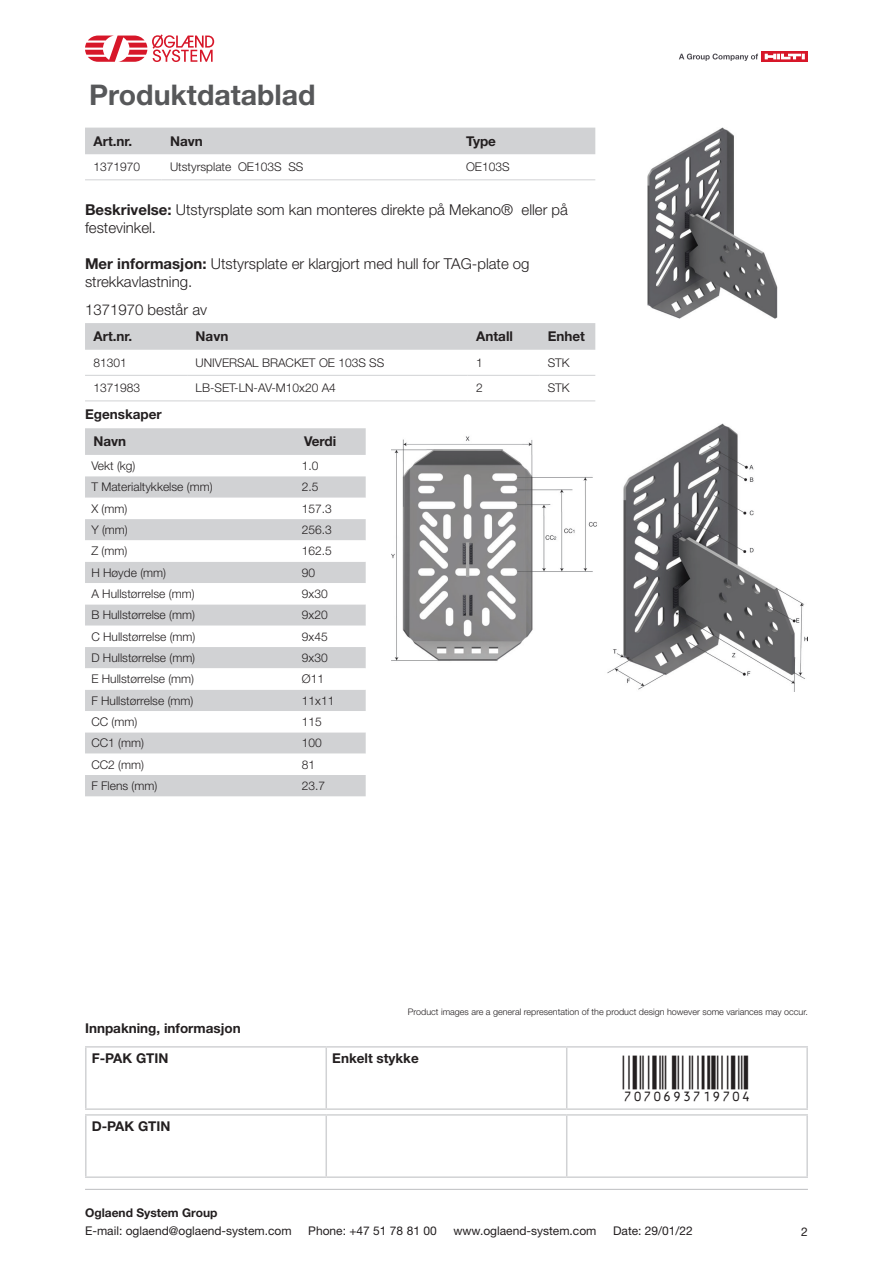
<style>
.page{position:relative;width:893px;height:1263px;background:#fff}
.page>*{position:absolute;margin:0;border:0;box-sizing:border-box;transform-origin:0 0}
.t1{font:45px "Viisas EAN Matala";color:#231f20}
.t2{font:700 28.5px "Helvetica Neue LT Std";color:#57585a}
.t3{font:300 15px/18px "Helvetica Neue LT Std";color:#231f20}
.t4{font:700 13.5px/27px "Helvetica Neue LT Std";color:#231f20}
.t5{font:300 12px "Helvetica Neue LT Std";color:#231f20}
.t6{font:12px "Helvetica Neue LT Std";color:#231f20}
.t7{font:700 12px "Helvetica Neue LT Std";color:#231f20}
.t8{font:300 9px "Helvetica Neue LT Std";color:#231f20}
.s1{font-weight:700}
</style>
<div class="page">
<hr style="left:85px;top:1189px;width:723px;height:1px;background:#bcbdc0">
<svg style="left:85px;top:34px;width:129px;height:28px"></svg>
<svg style="left:762px;top:51px;width:46px;height:11px"></svg>
<svg style="left:765px;top:54px;width:40px;height:5px"></svg>
<svg style="left:679px;top:54px;width:79px;height:7px"></svg>
<div style="left:85px;top:128px;width:510px;height:26px;background:#d1d2d4"></div>
<hr style="left:85px;top:179px;width:77px;height:1px;background:#d1d2d4">
<hr style="left:162px;top:179px;width:296px;height:1px;background:#d1d2d4">
<hr style="left:458px;top:179px;width:137px;height:1px;background:#d1d2d4">
<div style="left:85px;top:323px;width:510px;height:27px;background:#d1d2d4"></div>
<hr style="left:85px;top:375px;width:102px;height:1px;background:#d1d2d4">
<hr style="left:187px;top:375px;width:281px;height:1px;background:#d1d2d4">
<hr style="left:468px;top:375px;width:71px;height:1px;background:#d1d2d4">
<hr style="left:539px;top:375px;width:56px;height:1px;background:#d1d2d4">
<hr style="left:85px;top:400px;width:102px;height:1px;background:#d1d2d4">
<hr style="left:187px;top:400px;width:281px;height:1px;background:#d1d2d4">
<hr style="left:468px;top:400px;width:71px;height:1px;background:#d1d2d4">
<hr style="left:539px;top:400px;width:56px;height:1px;background:#d1d2d4">
<img style="left:647px;top:128px;width:131px;height:190px">
<img style="left:392px;top:424px;width:416px;height:268px">
<div style="left:85px;top:428px;width:281px;height:27px;background:#d1d2d4"></div>
<div style="left:85px;top:476px;width:281px;height:320px;background:#d1d2d4"></div>
<svg style="left:85px;top:498px;width:281px;height:277px"></svg>
<hr style="left:85px;top:1046px;width:241px;height:1px;background:#d1d2d4">
<hr style="left:85px;top:1047px;width:2px;height:61px;background:#d1d2d4">
<hr style="left:326px;top:1046px;width:241px;height:1px;background:#d1d2d4">
<hr style="left:325px;top:1047px;width:2px;height:61px;background:#d1d2d4">
<hr style="left:567px;top:1046px;width:241px;height:1px;background:#d1d2d4">
<hr style="left:566px;top:1047px;width:1px;height:61px;background:#d1d2d4">
<hr style="left:806px;top:1047px;width:2px;height:61px;background:#d1d2d4">
<hr style="left:85px;top:1108px;width:241px;height:2px;background:#d1d2d4">
<hr style="left:326px;top:1108px;width:241px;height:2px;background:#d1d2d4">
<hr style="left:567px;top:1108px;width:241px;height:2px;background:#d1d2d4">
<hr style="left:85px;top:1114px;width:241px;height:2px;background:#d1d2d4">
<hr style="left:85px;top:1116px;width:2px;height:60px;background:#d1d2d4">
<hr style="left:326px;top:1114px;width:241px;height:2px;background:#d1d2d4">
<hr style="left:325px;top:1116px;width:2px;height:60px;background:#d1d2d4">
<hr style="left:567px;top:1114px;width:241px;height:2px;background:#d1d2d4">
<hr style="left:566px;top:1116px;width:1px;height:60px;background:#d1d2d4">
<hr style="left:806px;top:1116px;width:2px;height:60px;background:#d1d2d4">
<hr style="left:85px;top:1176px;width:241px;height:2px;background:#d1d2d4">
<hr style="left:326px;top:1176px;width:241px;height:2px;background:#d1d2d4">
<hr style="left:567px;top:1176px;width:241px;height:2px;background:#d1d2d4">
<h2 class="t2" style="left:89px;top:78px;width:228px">Produktdatablad</h2>
<p class="t4" style="left:94px;top:127px;width:40px">Art.nr.</p>
<p class="t4" style="left:170px;top:127px;width:34px">Navn</p>
<p class="t4" style="left:466px;top:127px;width:32px">Type</p>
<p class="t5" style="left:94px;top:160px;width:48px">1371970</p>
<p class="t5" style="left:170px;top:160px;width:135px">Utstyrsplate OE103S SS</p>
<p class="t5" style="left:466px;top:160px;width:45px">OE103S</p>
<p class="t3" style="left:85px;top:200px;width:484px"><span class="s1">Beskrivelse:</span> Utstyrsplate som kan monteres direkte på Mekano® eller på festevinkel.</p>
<p class="t3" style="left:85px;top:254px;width:446px"><span class="s1">Mer informasjon:</span> Utstyrsplate er klargjort med hull for TAG-plate og strekkavlastning.</p>
<p class="t3" style="left:85px;top:300px;width:124px">1371970 består av</p>
<p class="t4" style="left:94px;top:323px;width:40px">Art.nr.</p>
<p class="t4" style="left:196px;top:323px;width:34px">Navn</p>
<p class="t4" style="left:476px;top:323px;width:38px">Antall</p>
<p class="t4" style="left:548px;top:323px;width:39px">Enhet</p>
<p class="t5" style="left:94px;top:355px;width:35px">81301</p>
<p class="t5" style="left:196px;top:355px;width:190px">UNIVERSAL BRACKET OE 103S SS</p>
<p class="t5" style="left:476px;top:355px;width:8px">1</p>
<p class="t5" style="left:548px;top:355px;width:24px">STK</p>
<p class="t5" style="left:94px;top:381px;width:48px">1371983</p>
<p class="t5" style="left:196px;top:381px;width:142px">LB-SET-LN-AV-M10x20 A4</p>
<p class="t5" style="left:476px;top:381px;width:8px">2</p>
<p class="t5" style="left:548px;top:381px;width:24px">STK</p>
<p class="t4" style="left:94px;top:401px;width:70px;text-indent:-9px">Egenskaper<br>Navn</p>
<p class="t4" style="left:304px;top:428px;width:34px">Verdi</p>
<p class="t5" style="left:91px;top:458px;width:46px">Vekt (kg)</p>
<p class="t5" style="left:302px;top:458px;width:18px">1.0</p>
<p class="t5" style="left:91px;top:480px;width:123px">T Materialtykkelse (mm)</p>
<p class="t5" style="left:302px;top:480px;width:18px">2.5</p>
<p class="t5" style="left:91px;top:501px;width:37px">X (mm)</p>
<p class="t5" style="left:302px;top:501px;width:32px">157.3</p>
<p class="t5" style="left:91px;top:522px;width:38px">Y (mm)</p>
<p class="t5" style="left:302px;top:522px;width:32px">256.3</p>
<p class="t5" style="left:91px;top:544px;width:37px">Z (mm)</p>
<p class="t5" style="left:302px;top:544px;width:32px">162.5</p>
<p class="t5" style="left:91px;top:565px;width:76px">H Høyde (mm)</p>
<p class="t5" style="left:302px;top:565px;width:15px">90</p>
<p class="t5" style="left:91px;top:586px;width:105px">A Hullstørrelse (mm)</p>
<p class="t5" style="left:302px;top:586px;width:27px">9x30</p>
<p class="t5" style="left:91px;top:608px;width:105px">B Hullstørrelse (mm)</p>
<p class="t5" style="left:302px;top:608px;width:27px">9x20</p>
<p class="t5" style="left:91px;top:629px;width:106px">C Hullstørrelse (mm)</p>
<p class="t5" style="left:302px;top:629px;width:27px">9x45</p>
<p class="t5" style="left:91px;top:650px;width:105px">D Hullstørrelse (mm)</p>
<p class="t5" style="left:302px;top:650px;width:27px">9x30</p>
<p class="t5" style="left:91px;top:672px;width:104px">E Hullstørrelse (mm)</p>
<p class="t5" style="left:302px;top:672px;width:24px">Ø11</p>
<p class="t5" style="left:91px;top:693px;width:104px">F Hullstørrelse (mm)</p>
<p class="t5" style="left:302px;top:693px;width:34px">11x11</p>
<p class="t5" style="left:91px;top:714px;width:48px">CC (mm)</p>
<p class="t5" style="left:302px;top:714px;width:22px">115</p>
<p class="t5" style="left:91px;top:736px;width:54px">CC1 (mm)</p>
<p class="t5" style="left:302px;top:736px;width:22px">100</p>
<p class="t5" style="left:91px;top:757px;width:54px">CC2 (mm)</p>
<p class="t5" style="left:302px;top:757px;width:15px">81</p>
<p class="t5" style="left:91px;top:778px;width:67px">F Flens (mm)</p>
<p class="t5" style="left:302px;top:778px;width:25px">23.7</p>
<p class="t8" style="left:408px;top:1007px;width:402px">Product images are a general representation of the product design however some variances may occur.</p>
<p class="t4" style="left:92px;top:1014px;width:150px;line-height:29.1px;text-indent:-7px">Innpakning, informasjon<br>F-PAK GTIN</p>
<p class="t4" style="left:92px;top:1112px;width:80px">D-PAK GTIN</p>
<p class="t4" style="left:332px;top:1044px;width:88px">Enkelt stykke</p>
<h1 class="t1" style="left:623px;top:1055px;width:130px">7070693719704</h1>
<p class="t7" style="left:85px;top:1205px;width:134px">Oglaend System Group</p>
<p class="t6" style="left:85px;top:1223px;width:208px">E-mail: oglaend@oglaend-system.com</p>
<p class="t6" style="left:308px;top:1223px;width:130px">Phone: +47 51 78 81 00</p>
<p class="t6" style="left:453px;top:1223px;width:145px">www.oglaend-system.com</p>
<p class="t6" style="left:613px;top:1223px;width:81px">Date: 29/01/22</p>
<p class="t6" style="left:801px;top:1224px;width:8px">2</p>
</div>
